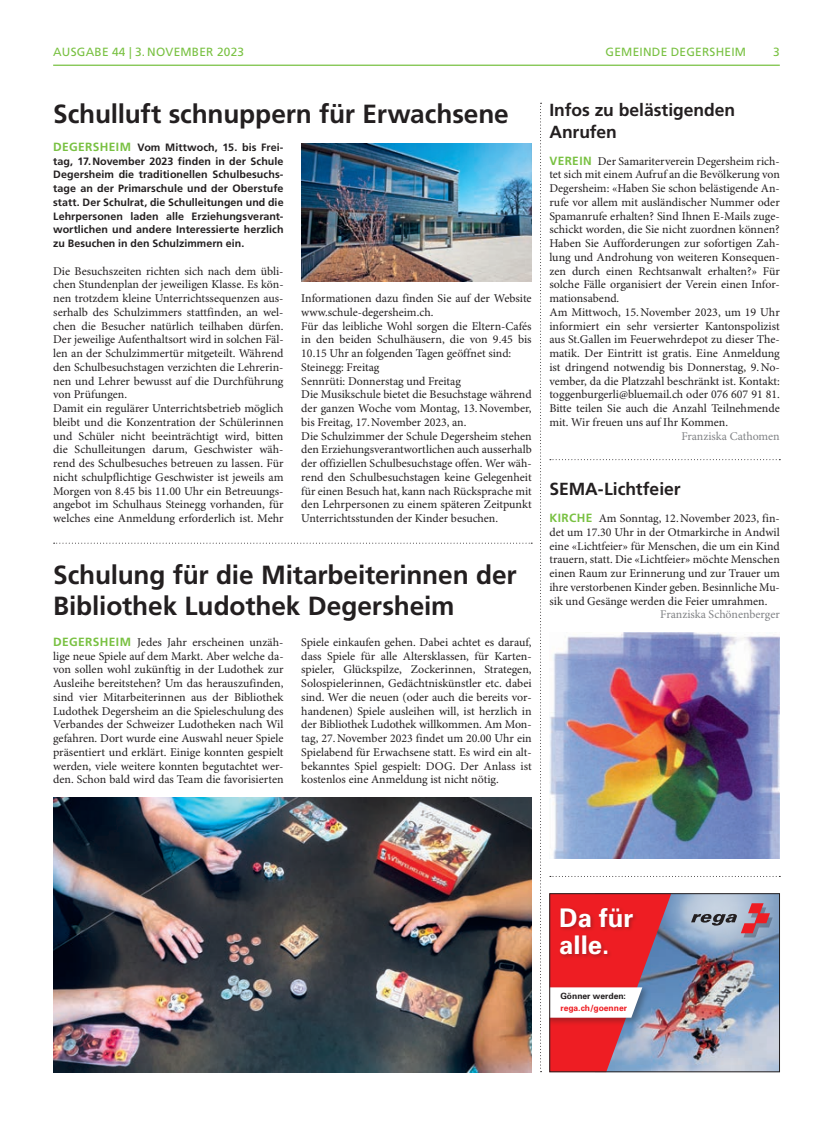
<style>
.page{position:relative;width:833px;height:1134px;background:#fff}
.page>*{position:absolute;margin:0;border:0;box-sizing:border-box;transform-origin:0 0}
.t1{font:700 26.25px/31.2px "Frutiger LT Std";letter-spacing:-.005em;color:#231f20}
.t2{font:700 25.75px/27.1px "Univers";color:#fff}
.t3{font:700 17.5px/21.2px "Frutiger LT Std";color:#231f20}
.t4{font:11.88px/13.8px "Minion Pro";color:#231f20}
.t5{font:11.88px "Frutiger LT Std";letter-spacing:.02em;color:#79c142}
.t6{font:11.88px "Minion Pro";letter-spacing:-.005em;color:#808285}
.t7{font:700 10.62px/13.8px "Frutiger LT Std";letter-spacing:.005em;color:#231f20;text-align:justify}
.t8{font:700 8.62px "Univers";color:#ee1d23}
.t9{font:700 8.62px "Univers";color:#231f20}
.s1{font-size:11.88px;color:#79c142}
.s2{font-family:"Frutiger LT Std";font-weight:700;color:#79c142}
</style>
<div class="page">
<hr style="left:53px;top:65px;width:727px;height:1px;background:#79c142">
<svg style="left:540px;top:103px;width:1px;height:969px"></svg>
<svg style="left:54px;top:543px;width:478px;height:1px"></svg>
<svg style="left:550px;top:459px;width:230px;height:1px"></svg>
<svg style="left:550px;top:876px;width:230px;height:1px"></svg>
<img style="left:549px;top:895px;width:231px;height:178px">
<div style="left:549px;top:893px;width:231px;height:179px;border:1px solid #231f20"></div>
<img style="left:53px;top:797px;width:478px;height:275px">
<img style="left:301px;top:144px;width:230px;height:137px">
<img style="left:549px;top:632px;width:231px;height:227px">
<p class="t5" style="left:53px;top:45px;width:18px">AUSGABE</p>
<p class="t5" style="left:112px;top:45px;width:71px">44 | 3. NOVEMBER</p>
<p class="t5" style="left:217px;top:45px;width:29px">2023</p>
<p class="t5" style="left:605px;top:45px;width:142px">GEMEINDE DEGERSHEIM</p>
<p class="t5" style="left:773px;top:45px;width:8px">3</p>
<h1 class="t1" style="left:53px;top:99px;width:457px">Schulluft schnuppern für Erwachsene</h1>
<p class="t7" style="left:53px;top:140px;width:232px"><span class="s1">DEGERSHEIM</span> Vom Mittwoch, 15. bis Frei&shy;tag, 17.November 2023 finden in der Schule Degersheim die traditionellen Schulbesuchs&shy;tage an der Primarschule und der Oberstufe statt. Der Schulrat, die Schulleitungen und die Lehrpersonen laden alle Erziehungsverant&shy;wortlichen und andere Interessierte herzlich zu Besuchen in den Schulzimmern ein.</p>
<p class="t4" style="left:53px;top:264px;width:232px">Die Besuchszeiten richten sich nach dem übli&shy;chen Stundenplan der jeweiligen Klasse. Es kön&shy;nen trotzdem kleine Unterrichtssequenzen aus&shy;serhalb des Schulzimmers stattfinden, an wel&shy;chen die Besucher natürlich teilhaben dürfen.<br>Der jeweilige Aufenthaltsort wird in solchen Fäl&shy;len an der Schulzimmertür mitgeteilt. Während den Schulbesuchstagen verzichten die Lehrerin&shy;nen und Lehrer bewusst auf die Durchführung von Prüfungen.<br>Damit ein regulärer Unterrichtsbetrieb möglich bleibt und die Konzentration der Schülerinnen und Schüler nicht beeinträchtigt wird, bitten die Schulleitungen darum, Geschwister wäh&shy;rend des Schulbesuches betreuen zu lassen. Für nicht schulpflichtige Geschwister ist jeweils am Morgen von 8.45 bis 11.00 Uhr ein Betreuungs&shy;angebot im Schulhaus Steinegg vorhanden, für welches eine Anmeldung erforderlich ist. Mehr</p>
<p class="t4" style="left:301px;top:292px;width:232px">Informationen dazu finden Sie auf der Website www.schule-degersheim.ch.<br>Für das leibliche Wohl sorgen die Eltern-Cafés in den beiden Schulhäusern, die von 9.45 bis 10.15 Uhr an folgenden Tagen geöffnet sind:<br>Steinegg: Freitag<br>Sennrüti: Donnerstag und Freitag<br>Die Musikschule bietet die Besuchstage während der ganzen Woche vom Montag, 13.November, bis Freitag, 17.November 2023, an.<br>Die Schulzimmer der Schule Degersheim stehen den Erziehungsverantwortlichen auch ausserhalb der offiziellen Schulbesuchstage offen. Wer wäh&shy;rend den Schulbesuchstagen keine Gelegenheit für einen Besuch hat, kann nach Rücksprache mit den Lehrpersonen zu einem späteren Zeitpunkt Unterrichtsstunden der Kinder besuchen.</p>
<h1 class="t1" style="left:53px;top:559px;width:465px">Schulung für die Mitarbeiterinnen der<br>Bibliothek Ludothek Degersheim</h1>
<p class="t4" style="left:53px;top:636px;width:232px;text-align:justify"><span class="s2">DEGERSHEIM</span> Jedes Jahr erscheinen unzäh&shy;lige neue Spiele auf dem Markt. Aber welche da&shy;von sollen wohl zukünftig in der Ludothek zur Ausleihe bereitstehen? Um das herauszufinden, sind vier Mitarbeiterinnen aus der Bibliothek Ludothek Degersheim an die Spieleschulung des Verbandes der Schweizer Ludotheken nach Wil gefahren. Dort wurde eine Auswahl neuer Spiele präsentiert und erklärt. Einige konnten gespielt werden, viele weitere konnten begutachtet wer&shy;den. Schon bald wird das Team die favorisierten</p>
<p class="t4" style="left:301px;top:636px;width:232px;text-align:justify">Spiele einkaufen gehen. Dabei achtet es darauf, dass Spiele für alle Altersklassen, für Karten&shy;spieler, Glückspilze, Zockerinnen, Strategen, Solospielerinnen, Gedächtniskünstler etc. dabei sind. Wer die neuen (oder auch die bereits vor&shy;handenen) Spiele ausleihen will, ist herzlich in der Bibliothek Ludothek willkommen. Am Mon&shy;tag, 27.November 2023 findet um 20.00 Uhr ein Spielabend für Erwachsene statt. Es wird ein alt&shy;bekanntes Spiel gespielt: DOG. Der Anlass ist kostenlos eine Anmeldung ist nicht nötig.</p>
<h3 class="t3" style="left:549px;top:100px;width:187px">Infos zu belästigenden<br>Anrufen</h3>
<p class="t4" style="left:549px;top:154px;width:232px"><span class="s2">VEREIN</span> Der Samariterverein Degersheim rich&shy;tet sich mit einem Aufruf an die Bevölkerung von Degersheim: «Haben Sie schon belästigende An&shy;rufe vor allem mit ausländischer Nummer oder Spamanrufe erhalten? Sind Ihnen E-Mails zuge&shy;schickt worden, die Sie nicht zuordnen können?<br>Haben Sie Aufforderungen zur sofortigen Zah&shy;lung und Androhung von weiteren Konsequen&shy;zen durch einen Rechtsanwalt erhalten?» Für solche Fälle organisiert der Verein einen Infor&shy;mationsabend.<br>Am Mittwoch, 15.November 2023, um 19 Uhr informiert ein sehr versierter Kantonspolizist aus St.Gallen im Feuerwehrdepot zu dieser The&shy;matik. Der Eintritt ist gratis. Eine Anmeldung ist dringend notwendig bis Donnerstag, 9.No&shy;vember, da die Platzzahl beschränkt ist. Kontakt: toggenburgerli@bluemail.ch oder 076 607 91 81.<br>Bitte teilen Sie auch die Anzahl Teilnehmende mit. Wir freuen uns auf Ihr Kommen.</p>
<p class="t6" style="left:681px;top:429px;width:100px">Franziska Cathomen</p>
<h3 class="t3" style="left:549px;top:478px;width:133px">SEMA-Lichtfeier</h3>
<p class="t4" style="left:549px;top:512px;width:232px;text-align:justify"><span class="s2">KIRCHE</span> Am Sonntag, 12.November 2023, fin&shy;det um 17.30 Uhr in der Otmarkirche in Andwil eine «Lichtfeier» für Menschen, die um ein Kind trauern, statt. Die «Lichtfeier» möchte Menschen einen Raum zur Erinnerung und zur Trauer um ihre verstorbenen Kinder geben. Besinnliche Mu&shy;sik und Gesänge werden die Feier umrahmen.</p>
<p class="t6" style="left:660px;top:607px;width:121px">Franziska Schönenberger</p>
<h2 class="t2" style="left:559px;top:903px;width:76px">Da für alle.</h2>
<p class="t9" style="left:560px;top:991px;width:67px">Gönner werden:</p>
<p class="t8" style="left:560px;top:1002px;width:68px">rega.ch/goenner</p>
</div>
